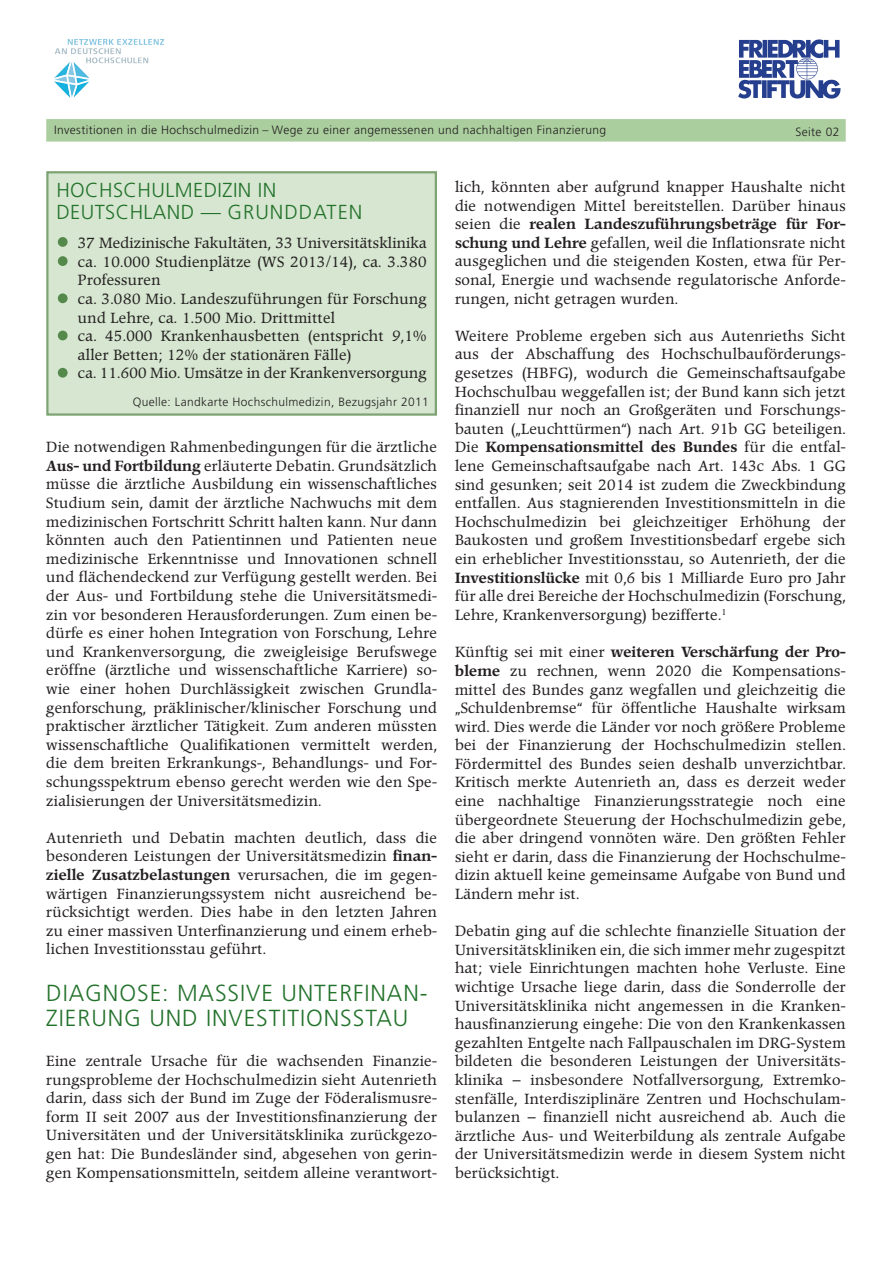
<style>
.page{position:relative;width:893px;height:1263px;background:#fff}
.page>*{position:absolute;margin:0;border:0;box-sizing:border-box;transform-origin:0 0}
.t1{font:300 23.25px/25.5px "Frutiger";letter-spacing:.04em;color:#23722b}
.t2{font:300 20.25px/22.5px "Frutiger";letter-spacing:.02em;color:#23722b}
.t3{font:14.55px/18.6px "Poppl Pontifex BE";letter-spacing:.02em;color:#231f20;text-align:justify}
.t4{font:300 12px "Frutiger";letter-spacing:.03em;color:#231f20}
.s1{font-weight:500}
</style>
<div class="page">
<img style="left:738px;top:39px;width:103px;height:60px">
<img style="left:54px;top:39px;width:111px;height:59px">
<div style="left:46px;top:119px;width:800px;height:23px;background:#aace9e"></div>
<div style="left:46px;top:171px;width:391px;height:245px;background:#d6e6d0;border:2px solid #7ea474"></div>
<div style="left:58px;top:237px;width:10px;height:10px;background:#54894b;border-radius:50%"></div>
<div style="left:58px;top:256px;width:10px;height:10px;background:#54894b;border-radius:50%"></div>
<div style="left:58px;top:293px;width:10px;height:10px;background:#54894b;border-radius:50%"></div>
<div style="left:58px;top:331px;width:10px;height:9px;background:#54894b;border-radius:50%"></div>
<div style="left:58px;top:368px;width:10px;height:10px;background:#54894b;border-radius:50%"></div>
<p class="t4" style="left:54px;top:123px;width:553px">Investitionen in die Hochschulmedizin – Wege zu einer angemessenen und nachhaltigen Finanzierung</p>
<p class="t4" style="left:795px;top:125px;width:45px">Seite 02</p>
<h2 class="t2" style="left:56px;top:179px;width:307px">Hochschulmedizin in<br>Deutschland — G runddaten</h2>
<p class="t3" style="left:78px;top:234px;width:350px;text-align:left">37 Medizinische Fakultäten, 33 Universitätsklinika ca. 10.000 Studienplätze (WS 2013/14), ca. 3.380<br>Professuren<br>ca. 3.080 Mio. Landeszuführungen für Forschung und Lehre, ca. 1.500 Mio. Drittmittel<br>ca. 45.000 Krankenhausbetten (entspricht 9,1% aller Betten; 12% der stationären Fälle)<br>ca. 11.600 Mio. Umsätze in der Krankenversorgung</p>
<p class="t4" style="left:133px;top:395px;width:298px">Quelle: Landkarte Hochschulmedizin, Bezugsjahr 2011</p>
<p class="t3" style="left:46px;top:438px;width:392px">Die notwendigen Rahmenbedingungen für die ärztliche <span class="s1">Aus- und Fortbildung</span> erläuterte Debatin. Grundsätzlich müsse die ärztliche Ausbildung ein wissenschaftliches Studium sein, damit der ärztliche Nachwuchs mit dem medizinischen Fortschritt Schritt halten kann. Nur dann könnten auch den Patientinnen und Patienten neue medizinische Erkenntnisse und Innovationen schnell und flächendeckend zur Verfügung gestellt werden. Bei der Aus- und Fortbildung stehe die Universitätsmedi&shy;zin vor besonderen Herausforderungen. Zum einen be&shy;dürfe es einer hohen Integration von Forschung, Lehre und Krankenversorgung, die zweigleisige Berufswege eröffne (ärztliche und wissenschaftliche Karriere) so&shy;wie einer hohen Durchlässigkeit zwischen Grundla&shy;genforschung, präklinischer/klinischer Forschung und praktischer ärztlicher Tätigkeit. Zum anderen müssten wissenschaftliche Qualifikationen vermittelt werden, die dem breiten Erkrankungs-, Behandlungs- und For&shy;schungsspektrum ebenso gerecht werden wie den Spe&shy;zialisierungen der Universitätsmedizin.</p>
<p class="t3" style="left:46px;top:829px;width:392px">Autenrieth und Debatin machten deutlich, dass die besonderen Leistungen der Universitätsmedizin <span class="s1">finan&shy;zielle Zusatzbelastungen</span> verursachen, die im gegen&shy;wärtigen Finanzierungssystem nicht ausreichend be&shy;rücksichtigt werden. Dies habe in den letzten Jahren zu einer massiven Unterfinanzierung und einem erheb&shy;lichen Investitionsstau geführt.</p>
<h1 class="t1" style="left:46px;top:980px;width:383px">Diagnose: Massive U nterfinan&shy;zierung und Investitionsstau</h1>
<p class="t3" style="left:46px;top:1052px;width:392px">Eine zentrale Ursache für die wachsenden Finanzie&shy;rungsprobleme der Hochschulmedizin sieht Autenrieth darin, dass sich der Bund im Zuge der Föderalismusre&shy;form II seit 2007 aus der Investitionsfinanzierung der Universitäten und der Universitätsklinika zurückgezo&shy;gen hat: Die Bundesländer sind, abgesehen von gerin&shy;gen Kompensationsmitteln, seitdem alleine verantwort-</p>
<p class="t3" style="left:455px;top:178px;width:392px">lich, könnten aber aufgrund knapper Haushalte nicht die notwendigen Mittel bereitstellen. Darüber hinaus seien die <span class="s1">realen Landeszuführungsbeträge für For&shy;schung und Lehre</span> gefallen, weil die Inflationsrate nicht ausgeglichen und die steigenden Kosten, etwa für Per&shy;sonal, Energie und wachsende regulatorische Anforde&shy;rungen, nicht getragen wurden.</p>
<p class="t3" style="left:455px;top:327px;width:392px">Weitere Probleme ergeben sich aus Autenrieths Sicht aus der Abschaffung des Hochschulbauförderungs&shy;gesetzes (HBFG), wodurch die Gemeinschaftsaufgabe Hochschulbau weggefallen ist; der Bund kann sich jetzt finanziell nur noch an Großgeräten und Forschungs&shy;bauten („Leuchttürmen“) nach Art. 91b GG beteiligen.<br>Die <span class="s1">Kompensationsmittel des Bundes</span> für die entfal&shy;lene Gemeinschaftsaufgabe nach Art. 143c Abs. 1 GG sind gesunken; seit 2014 ist zudem die Zweckbindung entfallen. Aus stagnierenden Investitionsmitteln in die Hochschulmedizin bei gleichzeitiger Erhöhung der Baukosten und großem Investitionsbedarf ergebe sich ein erheblicher Investitionsstau, so Autenrieth, der die <span class="s1">Investitionslücke</span> mit 0,6 bis 1 Milliarde Euro pro Jahr für alle drei Bereiche der Hochschulmedizin (Forschung, Lehre, Krankenversorgung) bezifferte.<sup>1</sup></p>
<p class="t3" style="left:455px;top:643px;width:392px">Künftig sei mit einer <span class="s1">weiteren Verschärfung der Pro&shy;bleme</span> zu rechnen, wenn 2020 die Kompensations&shy;mittel des Bundes ganz wegfallen und gleichzeitig die „Schuldenbremse“ für öffentliche Haushalte wirksam wird. Dies werde die Länder vor noch größere Probleme bei der Finanzierung der Hochschulmedizin stellen.<br>Fördermittel des Bundes seien deshalb unverzichtbar.<br>Kritisch merkte Autenrieth an, dass es derzeit weder eine nachhaltige Finanzierungsstrategie noch eine übergeordnete Steuerung der Hochschulmedizin gebe, die aber dringend vonnöten wäre. Den größten Fehler sieht er darin, dass die Finanzierung der Hochschulme&shy;dizin aktuell keine gemeinsame Aufgabe von Bund und Ländern mehr ist.</p>
<p class="t3" style="left:455px;top:922px;width:392px">Debatin ging auf die schlechte finanzielle Situation der Universitätskliniken ein, die sich immer mehr zugespitzt hat; viele Einrichtungen machten hohe Verluste. Eine wichtige Ursache liege darin, dass die Sonderrolle der Universitätsklinika nicht angemessen in die Kranken&shy;hausfinanzierung eingehe: Die von den Krankenkassen gezahlten Entgelte nach Fallpauschalen im DRG-System bildeten die besonderen Leistungen der Universitäts&shy;klinika – insbesondere Notfallversorgung, Extremko&shy;stenfälle, Interdisziplinäre Zentren und Hochschulam&shy;bulanzen – finanziell nicht ausreichend ab. Auch die ärztliche Aus- und Weiterbildung als zentrale Aufgabe der Universitätsmedizin werde in diesem System nicht berücksichtigt.</p>
</div>
